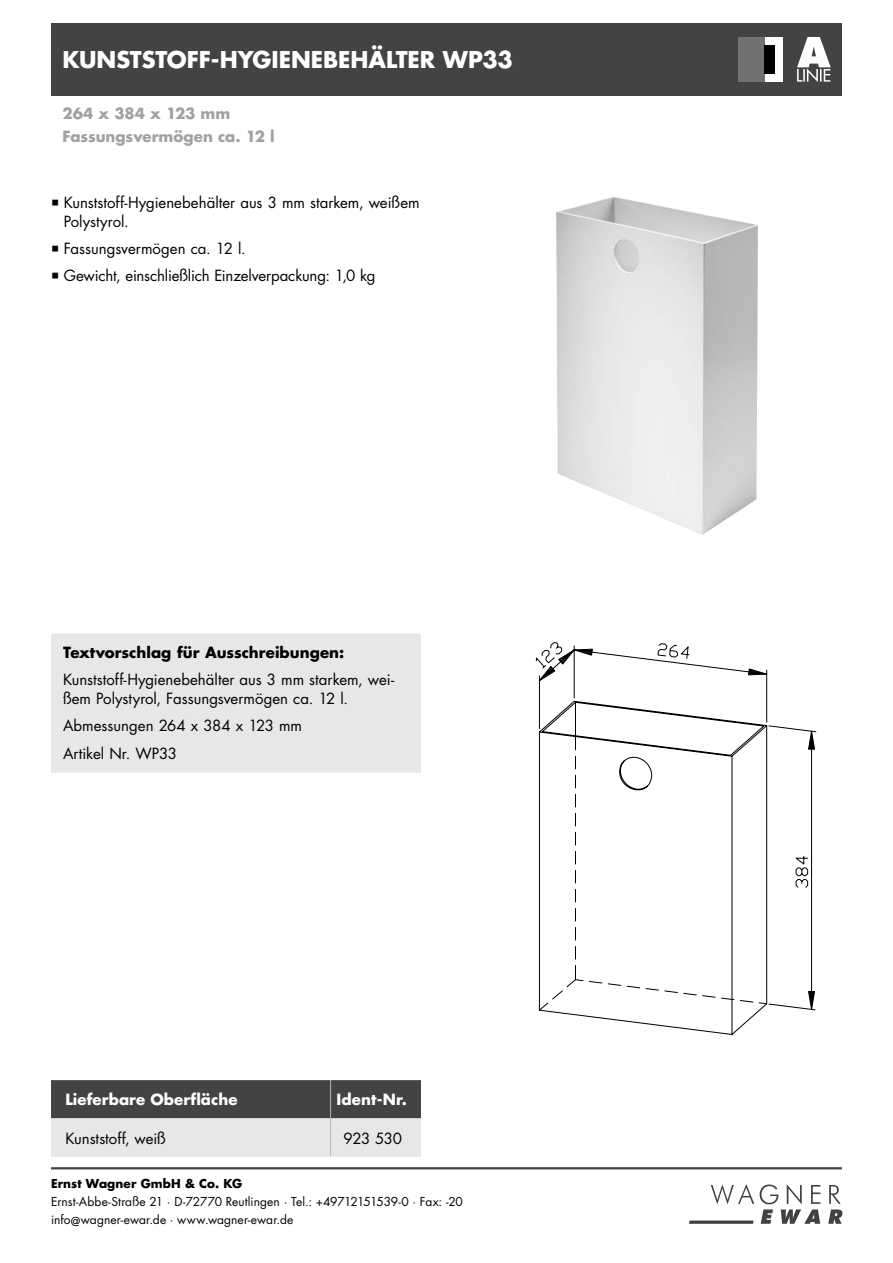
<style>
.page{position:relative;width:893px;height:1263px;background:#fff}
.page>*{position:absolute;margin:0;border:0;box-sizing:border-box;transform-origin:0 0}
.t1{font:700 22.5px "Futura Std";letter-spacing:-.005em;color:#fff}
.t2{font:15px/18.8px "Futura Std";letter-spacing:-.005em;color:#000}
.t3{font:700 15px "Futura Std";color:#a1a1a1}
.t4{font:700 15px "Futura Std";color:#000}
.t5{font:700 15px "Futura Std";letter-spacing:.005em;color:#fff}
.t6{font:12px/18px "Futura Std";color:#000}
.t7{font:700 12px "Futura Std";letter-spacing:.01em;color:#000}
</style>
<div class="page">
<svg style="left:689px;top:1184px;width:153px;height:40px"></svg>
<hr style="left:51px;top:1167px;width:791px;height:2px;background:#434343">
<div style="left:51px;top:23px;width:791px;height:73px;background:#434343"></div>
<img style="left:556px;top:197px;width:202px;height:338px">
<svg style="left:542px;top:750px;width:271px;height:285px"></svg>
<svg style="left:807px;top:990px;width:9px;height:25px"></svg>
<svg style="left:809px;top:730px;width:7px;height:20px"></svg>
<svg style="left:535px;top:642px;width:274px;height:369px"></svg>
<div style="left:738px;top:37px;width:45px;height:45px;background:#fff"></div>
<div style="left:738px;top:37px;width:26px;height:45px;background:#717171"></div>
<div style="left:764px;top:45px;width:11px;height:28px;background:#000"></div>
<svg style="left:51px;top:1080px;width:370px;height:77px;background:#969696"></svg>
<hr style="left:330px;top:1080px;width:1px;height:38px;background:#b8b8b8">
<hr style="left:330px;top:1118px;width:1px;height:39px;background:#b8b8b8">
<svg style="left:797px;top:37px;width:34px;height:45px"></svg>
<div style="left:57px;top:640px;width:358px;height:127px;background:#e7e7e7"></div>
<div style="left:51px;top:634px;width:370px;height:139px;border:12px solid #e7e7e7"></div>
<h1 class="t1" style="left:63px;top:49px;width:452px">KUNSTSTOFF-HYGIENEBEHÄLTER WP33</h1>
<p class="t3" style="left:63px;top:106px;width:169px">264 x 384 x 123 mm</p>
<p class="t3" style="left:63px;top:129px;width:214px">Fassungsvermögen ca. 12 l</p>
<p class="t2" style="left:64px;top:194px;width:357px">Kunststoff-Hygienebehälter aus 3 mm starkem, weißem<br>Polystyrol.</p>
<p class="t2" style="left:64px;top:236px;width:313px;line-height:27.3px">Fassungsvermögen ca. 12 l.<br>Gewicht, einschließlich Einzelverpackung: 1,0 kg</p>
<p class="t4" style="left:63px;top:645px;width:283px">Textvorschlag für Ausschreibungen:</p>
<p class="t2" style="left:63px;top:671px;width:333px">Kunststoff-Hygienebehälter aus 3 mm starkem, wei&shy;ßem Polystyrol, Fassungsvermögen ca. 12 l.</p>
<p class="t2" style="left:63px;top:713px;width:241px;line-height:27.3px">Abmessungen 264 x 384 x 123 mm<br>Artikel Nr. WP33</p>
<p class="t5" style="left:65px;top:1093px;width:174px">Lieferbare Oberfläche</p>
<p class="t5" style="left:337px;top:1093px;width:72px">Ident-Nr.</p>
<p class="t2" style="left:65px;top:1130px;width:102px">Kunststoff, weiß</p>
<p class="t2" style="left:343px;top:1130px;width:60px">923 530</p>
<p class="t7" style="left:51px;top:1178px;width:193px">Ernst Wagner GmbH &amp; Co. KG</p>
<p class="t6" style="left:51px;top:1193px;width:413px">Ernst-Abbe-Straße 21 · D-72770 Reutlingen · Tel.: +49712151539-0 · Fax: -20 info@wagner-ewar.de · www.wagner-ewar.de</p>
</div>
